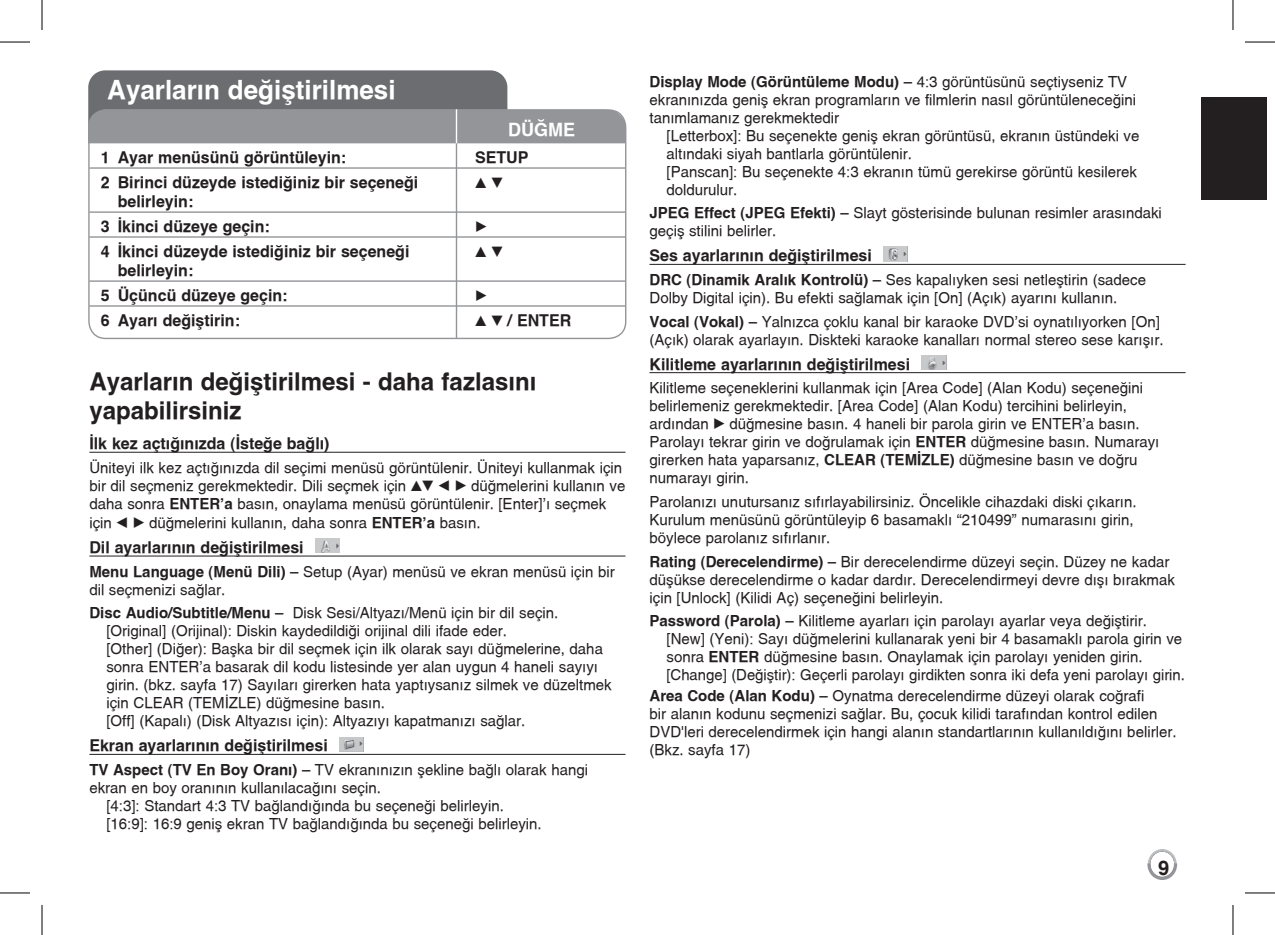
<style>
.page{position:relative;width:1275px;height:935px;background:#fff}
.page>*{position:absolute;margin:0;border:0;box-sizing:border-box;transform-origin:0 0}
.t1{font:700 26px "KT Turkish Helvetica";color:#fff}
.t2{font:700 24px/28.8px "KT Turkish Helvetica";color:#231f20}
.t3{font:700 20px "KT Turkish Helvetica";color:#231f20}
.t4{font:700 18px "KT Turkish Helvetica";color:#fff}
.t5{font:700 16px/24.8px "KT Turkish Helvetica";color:#231f20}
.t6{font:15px/18px "KT Turkish Helvetica";color:#231f20}
.t7{font:15px "Sony PS Common";color:#231f20}
.s1{font-family:"Sony PS Common";font-weight:400;font-size:15px}
.s2{font-family:"Sony PS Common"}
.s3{font-weight:700}
</style>
<div class="page">
<svg style="left:1147px;top:849px;width:31px;height:31px"></svg>
<div style="left:1201px;top:97px;width:66px;height:102px;background:#231f20"></div>
<hr style="left:89px;top:452px;width:536px;height:1px;background:#231f20">
<hr style="left:89px;top:555px;width:536px;height:1px;background:#231f20">
<hr style="left:89px;top:754px;width:536px;height:1px;background:#231f20">
<img style="left:315px;top:539px;width:25px;height:14px">
<img style="left:339px;top:737px;width:25px;height:14px">
<hr style="left:649px;top:264px;width:536px;height:1px;background:#231f20">
<hr style="left:649px;top:372px;width:536px;height:1px;background:#231f20">
<img style="left:883px;top:247px;width:25px;height:14px">
<img style="left:922px;top:355px;width:24px;height:14px">
<svg style="left:88px;top:70px;width:537px;height:73px;background:#909194"></svg>
<hr style="left:89px;top:167px;width:536px;height:2px;background:#939598">
<hr style="left:89px;top:211px;width:536px;height:2px;background:#939598">
<hr style="left:89px;top:236px;width:536px;height:2px;background:#939598">
<hr style="left:89px;top:280px;width:536px;height:2px;background:#939598">
<hr style="left:89px;top:305px;width:536px;height:1px;background:#939598">
<hr style="left:456px;top:109px;width:1px;height:34px;background:#fff">
<hr style="left:456px;top:143px;width:1px;height:195px;background:#939598">
<hr style="left:0;top:42px;width:30px;height:1px;background:#000">
<hr style="left:1245px;top:42px;width:30px;height:1px;background:#000">
<hr style="left:0;top:892px;width:30px;height:1px;background:#000">
<hr style="left:1245px;top:892px;width:30px;height:1px;background:#000">
<hr style="left:42px;top:0;width:1px;height:30px;background:#000">
<hr style="left:42px;top:904px;width:1px;height:30px;background:#000">
<hr style="left:1232px;top:0;width:1px;height:30px;background:#000">
<hr style="left:1232px;top:904px;width:1px;height:30px;background:#000">
<h1 class="t1" style="left:107px;top:75px;width:290px">Ayarların de©ißtirilmesi</h1>
<p class="t4" style="left:508px;top:119px;width:68px">DÜ˝ME</p>
<p class="t5" style="left:101px;top:145px;width:247px">1 Ayar menüsünü görüntüleyin:</p>
<p class="t5" style="left:475px;top:145px;width:55px">SETUP</p>
<p class="t5" style="left:101px;top:170px;width:319px">2 Birinci düzeyde istedi©iniz bir seçene©i</p>
<p class="t7" style="left:475px;top:174px;width:29px">V V</p>
<p class="t5" style="left:101px;top:189px;width:171px;text-indent:17px">belirleyin:<br>3 |kinci düzeye geçin:</p>
<p class="t7" style="left:475px;top:218px;width:13px">B</p>
<p class="t5" style="left:101px;top:239px;width:310px">4 |kinci düzeyde istedi©iniz bir seçene©i</p>
<p class="t7" style="left:475px;top:243px;width:29px">V V</p>
<p class="t5" style="left:101px;top:258px;width:188px;text-indent:17px">belirleyin:<br>5 Üçüncü düzeye geçin:</p>
<p class="t7" style="left:475px;top:287px;width:13px">B</p>
<p class="t5" style="left:101px;top:308px;width:141px">6 Ayarı de©ißtirin:</p>
<p class="t5" style="left:475px;top:308px;width:98px"><span class="s1">V V</span> / ENTER</p>
<h2 class="t2" style="left:89px;top:367px;width:448px">Ayarların de©ißtirilmesi - daha fazlasını yapabilirsiniz</h2>
<p class="t5" style="left:89px;top:431px;width:242px">|lk kez açtı©ınızda (|ste©e ba©lı)</p>
<p class="t6" style="left:89px;top:458px;width:537px">Üniteyi ilk kez açtı©ınızda dil seçimi menüsü görüntülenir. Üniteyi kullanmak için bir dil seçmeniz gerekmektedir. Dili seçmek için <span class="s2">VV B B</span> dü©melerini kullanın ve daha sonra <span class="s3">ENTER’a</span> basın, onaylama menüsü görüntülenir. [Enter]’ı seçmek için <span class="s2">B B</span> dü©melerini kullanın, daha sonra <span class="s3">ENTER’a</span> basın.</p>
<p class="t5" style="left:89px;top:534px;width:216px">Dil ayarlarının de©ißtirilmesi</p>
<p class="t6" style="left:89px;top:562px;width:527px"><span class="s3">Menu Language (Menü Dili) –</span> Setup (Ayar) menüsü ve ekran menüsü için bir dil seçmenizi sa©lar.</p>
<p class="t6" style="left:106px;top:604px;width:507px;text-indent:-17px"><span class="s3">Disc Audio/Subtitle/Menu –</span> Disk Sesi/Altyazı/Menü için bir dil seçin. [Original] (Orijinal): Diskin kaydedildi©i orijinal dili ifade eder.<br>[Other] (Di©er): Baßka bir dil seçmek için ilk olarak sayı dü©melerine, daha sonra ENTER’a basarak dil kodu listesinde yer alan uygun 4 haneli sayıyı girin. (bkz. sayfa 17) Sayıları girerken hata yaptıysanız silmek ve düzeltmek için CLEAR (TEM|ZLE) dü©mesine basın.<br>[Off] (Kapalı) (Disk Altyazısı için): Altyazıyı kapatmanızı sa©lar.</p>
<p class="t5" style="left:89px;top:733px;width:240px">Ekran ayarlarının de©ißtirilmesi</p>
<p class="t6" style="left:89px;top:760px;width:500px"><span class="s3">TV Aspect (TV En Boy Oranı) –</span> TV ekranınızın ßekline ba©lı olarak hangi</p>
<p class="t6" style="left:89px;top:778px;width:293px">ekran en boy oranının kullanılaca©ını seçin.</p>
<p class="t6" style="left:106px;top:796px;width:399px">[4:3]: Standart 4:3 TV ba©landı©ında bu seçene©i belirleyin.</p>
<p class="t6" style="left:106px;top:814px;width:437px">[16:9]: 16:9 geniß ekran TV ba©landı©ında bu seçene©i belirleyin.</p>
<p class="t6" style="left:649px;top:72px;width:488px"><span class="s3">Display Mode (Görüntüleme Modu) –</span> 4:3 görüntüsünü seçtiyseniz TV ekranınızda geniß ekran programların ve filmlerin nasıl görüntülenece©ini tanımlamanız gerekmektedir</p>
<p class="t6" style="left:666px;top:126px;width:474px">[Letterbox]: Bu seçenekte geniß ekran görüntüsü, ekranın üstündeki ve altındaki siyah bantlarla görüntülenir.<br>[Panscan]: Bu seçenekte 4:3 ekranın tümü gerekirse görüntü kesilerek doldurulur.</p>
<p class="t6" style="left:649px;top:204px;width:514px"><span class="s3">JPEG Effect (JPEG Efekti) –</span> Slayt gösterisinde bulunan resimler arasındaki geçiß stilini belirler.</p>
<p class="t5" style="left:649px;top:243px;width:224px">Ses ayarlarının de©ißtirilmesi</p>
<p class="t6" style="left:649px;top:270px;width:498px"><span class="s3">DRC (Dinamik Aralık Kontrolü) –</span> Ses kapalıyken sesi netleßtirin (sadece<br>Dolby Digital için). Bu efekti sa©lamak için [On] (Açık) ayarını kullanın.</p>
<p class="t6" style="left:649px;top:312px;width:515px"><span class="s3">Vocal (Vokal) –</span> Yalnızca çoklu kanal bir karaoke DVD’si oynatılıyorken [On] (Açık) olarak ayarlayın. Diskteki karaoke kanalları normal stereo sese karıßır.</p>
<p class="t5" style="left:649px;top:351px;width:262px">Kilitleme ayarlarının de©ißtirilmesi</p>
<p class="t6" style="left:649px;top:379px;width:511px">Kilitleme seçeneklerini kullanmak için [Area Code] (Alan Kodu) seçene©ini belirlemeniz gerekmektedir. [Area Code] (Alan Kodu) tercihini belirleyin, ardından <span class="s2">B</span> dü©mesine basın. 4 haneli bir parola girin ve ENTER’a basın.<br>Parolayı tekrar girin ve do©rulamak için <span class="s3">ENTER</span> dü©mesine basın. Numarayı girerken hata yaparsanız, <span class="s3">CLEAR (TEM|ZLE)</span> dü©mesine basın ve do©ru numarayı girin.</p>
<p class="t6" style="left:649px;top:492px;width:488px">Parolanızı unutursanız sıfırlayabilirsiniz. Öncelikle cihazdaki diski çıkarın.<br>Kurulum menüsünü görüntüleyip 6 basamaklı “210499” numarasını girin, böylece parolanız sıfırlanır.</p>
<p class="t6" style="left:649px;top:552px;width:527px"><span class="s3">Rating (Derecelendirme) –</span> Bir derecelendirme düzeyi seçin. Düzey ne kadar düßükse derecelendirme o kadar dardır. Derecelendirmeyi devre dıßı bırakmak için [Unlock] (Kilidi Aç) seçene©ini belirleyin.</p>
<p class="t6" style="left:666px;top:612px;width:520px;text-indent:-17px"><span class="s3">Password (Parola) –</span> Kilitleme ayarları için parolayı ayarlar veya de©ißtirir. [New] (Yeni): Sayı dü©melerini kullanarak yeni bir 4 basamaklı parola girin ve sonra <span class="s3">ENTER</span> dü©mesine basın. Onaylamak için parolayı yeniden girin. [Change] (De©ißtir): Geçerli parolayı girdikten sonra iki defa yeni parolayı girin.</p>
<p class="t6" style="left:649px;top:686px;width:528px"><span class="s3">Area Code (Alan Kodu) –</span> Oynatma derecelendirme düzeyi olarak co©rafi<br>bir alanın kodunu seçmenizi sa©lar. Bu, çocuk kilidi tarafından kontrol edilen DVD'leri derecelendirmek için hangi alanın standartlarının kullanıldı©ını belirler. (Bkz. sayfa 17)</p>
<h3 class="t3" style="left:1158px;top:856px;width:13px">9</h3>
</div>
